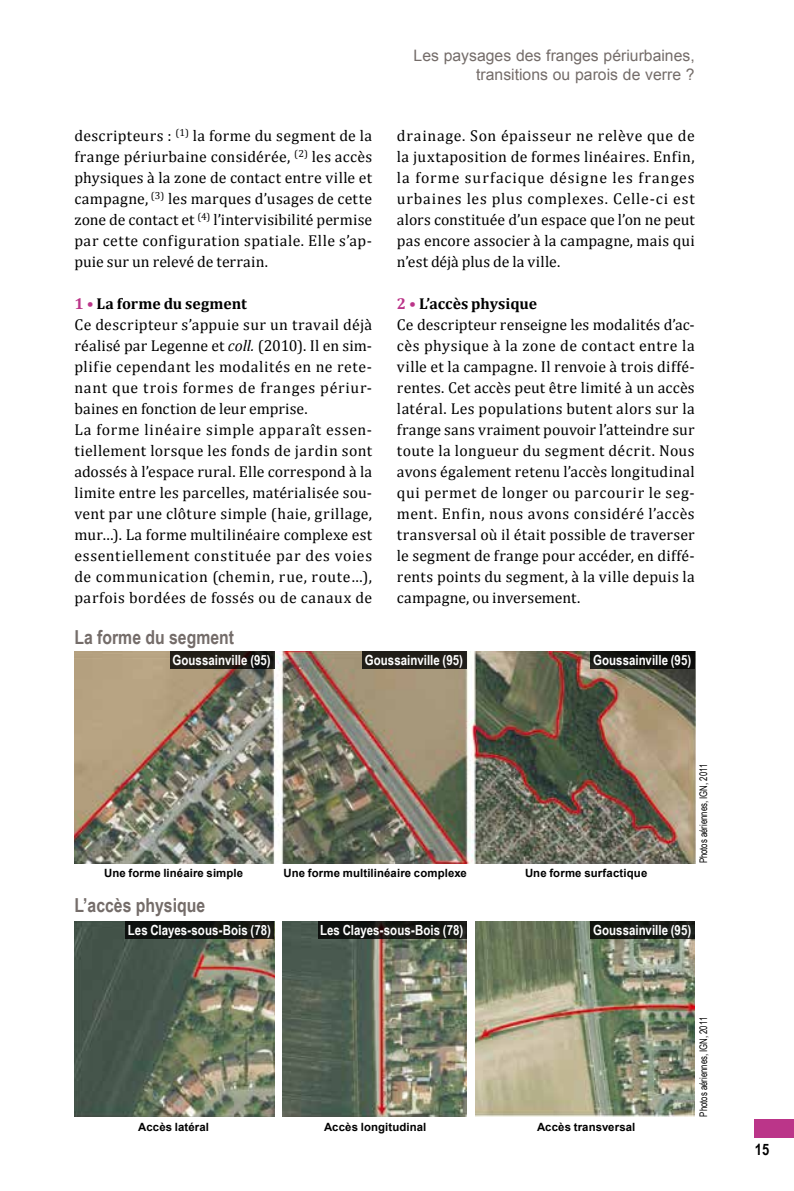
<style>
.page{position:relative;width:794px;height:1191px;background:#fff}
.page>*{position:absolute;margin:0;border:0;box-sizing:border-box;transform-origin:0 0}
.t1{font:700 19.25px "Arial Narrow";color:#746c69}
.t2{font:15.75px/21px "Cambria";letter-spacing:.02em;color:#000;text-align:justify}
.t3{font:15.75px/18.9px "Arial";color:#746c69;text-align:right}
.t4{font:700 15.75px "Arial Narrow";color:#000}
.t5{font:700 14px "Arial Narrow";letter-spacing:.005em;color:#fff}
.t6{font:700 11.38px "Arial";letter-spacing:.01em;color:#000}
.t7{font:10.5px "Arial Narrow";color:#000;scale:.9 1}
.s1{font-weight:700;color:#bb3589}
.s2{font-weight:700}
.s3{font-style:italic}
</style>
<div class="page">
<div style="left:754px;top:1119px;width:40px;height:18px;background:#bb3589"></div>
<img style="left:74px;top:651px;width:621px;height:212px">
<img style="left:74px;top:921px;width:200px;height:195px">
<img style="left:283px;top:921px;width:183px;height:195px">
<img style="left:475px;top:921px;width:219px;height:195px">
<svg style="left:170px;top:651px;width:104px;height:17px;background:#1e1a15"></svg>
<div style="left:362px;top:651px;width:104px;height:17px;background:#211e18"></div>
<div style="left:590px;top:651px;width:104px;height:17px;background:#0e0f0d"></div>
<div style="left:590px;top:921px;width:104px;height:17px;background:#181b16"></div>
<div style="left:125px;top:921px;width:149px;height:17px;background:#0e120f"></div>
<svg style="left:317px;top:921px;width:149px;height:17px;background:#151612"></svg>
<p class="t2" style="left:74px;top:125px;width:299px">descripteurs : <sup>(1)</sup> la forme du segment de la frange périurbaine considérée, <sup>(2)</sup> les accès physiques à la zone de contact entre ville et campagne, <sup>(3)</sup> les marques d’usages de cette zone de contact et <sup>(4)</sup> l’intervisibilité permise par cette configuration spatiale. Elle s’ap&shy;puie sur un relevé de terrain.</p>
<p class="t2" style="left:74px;top:293px;width:299px;text-align:left"><span class="s1">1 •</span> <span class="s2">La forme du segment<br></span>Ce descripteur s’appuie sur un travail déjà réalisé par Legenne et <span class="s3">coll.</span> (2010). Il en sim&shy;plifie cependant les modalités en ne rete&shy;nant que trois formes de franges périur&shy;baines en fonction de leur emprise.<br>La forme linéaire simple apparaît essen&shy;tiellement lorsque les fonds de jardin sont adossés à l’espace rural. Elle correspond à la limite entre les parcelles, matérialisée sou&shy;vent par une clôture simple (haie, grillage, mur…). La forme multilinéaire complexe est essentiellement constituée par des voies de communication (chemin, rue, route…), parfois bordées de fossés ou de canaux de</p>
<p class="t1" style="left:74px;top:622px;width:161px">La forme du segment</p>
<p class="t3" style="left:413px;top:46px;width:283px">Les paysages des franges périurbaines, transitions ou parois de verre ?</p>
<p class="t2" style="left:397px;top:125px;width:299px">drainage. Son épaisseur ne relève que de la juxtaposition de formes linéaires. Enfin, la forme surfacique désigne les franges urbaines les plus complexes. Celle-ci est alors constituée d’un espace que l’on ne peut pas encore associer à la campagne, mais qui n’est déjà plus de la ville.</p>
<p class="t2" style="left:397px;top:293px;width:299px;text-align:left"><span class="s1">2 •</span> <span class="s2">L’accès physique<br></span>Ce descripteur renseigne les modalités d’ac&shy;cès physique à la zone de contact entre la ville et la campagne. Il renvoie à trois diffé&shy;rentes. Cet accès peut être limité à un accès latéral. Les populations butent alors sur la frange sans vraiment pouvoir l’atteindre sur toute la longueur du segment décrit. Nous avons également retenu l’accès longitudinal qui permet de longer ou parcourir le seg&shy;ment. Enfin, nous avons considéré l’accès transversal où il était possible de traverser le segment de frange pour accéder, en diffé&shy;rents points du segment, à la ville depuis la campagne, ou inversement.</p>
<p class="t5" style="left:172px;top:649px;width:100px">Goussainville (95)</p>
<p class="t5" style="left:365px;top:649px;width:100px">Goussainville (95)</p>
<p class="t5" style="left:593px;top:649px;width:100px">Goussainville (95)</p>
<p class="t6" style="left:104px;top:865px;width:141px">Une forme linéaire simple</p>
<p class="t6" style="left:284px;top:865px;width:185px">Une forme multilinéaire complexe</p>
<p class="t6" style="left:525px;top:865px;width:124px">Une forme surfactique</p>
<p class="t1" style="left:74px;top:890px;width:132px">L’accès physique</p>
<p class="t5" style="left:128px;top:919px;width:145px">Les Clayes-sous-Bois (78)</p>
<p class="t5" style="left:320px;top:919px;width:145px">Les Clayes-sous-Bois (78)</p>
<p class="t5" style="left:593px;top:919px;width:100px">Goussainville (95)</p>
<p class="t7" style="left:696px;top:863px;width:112px;rotate:-90deg">Photos aériennes, IGN, 2011</p>
<p class="t6" style="left:138px;top:1120px;width:72px">Accès latéral</p>
<p class="t6" style="left:324px;top:1120px;width:104px">Accès longitudinal</p>
<p class="t6" style="left:537px;top:1120px;width:100px">Accès transversal</p>
<p class="t7" style="left:696px;top:1116px;width:112px;rotate:-90deg">Photos aériennes, IGN, 2011</p>
<p class="t4" style="left:755px;top:1137px;width:16px">15</p>
</div>
